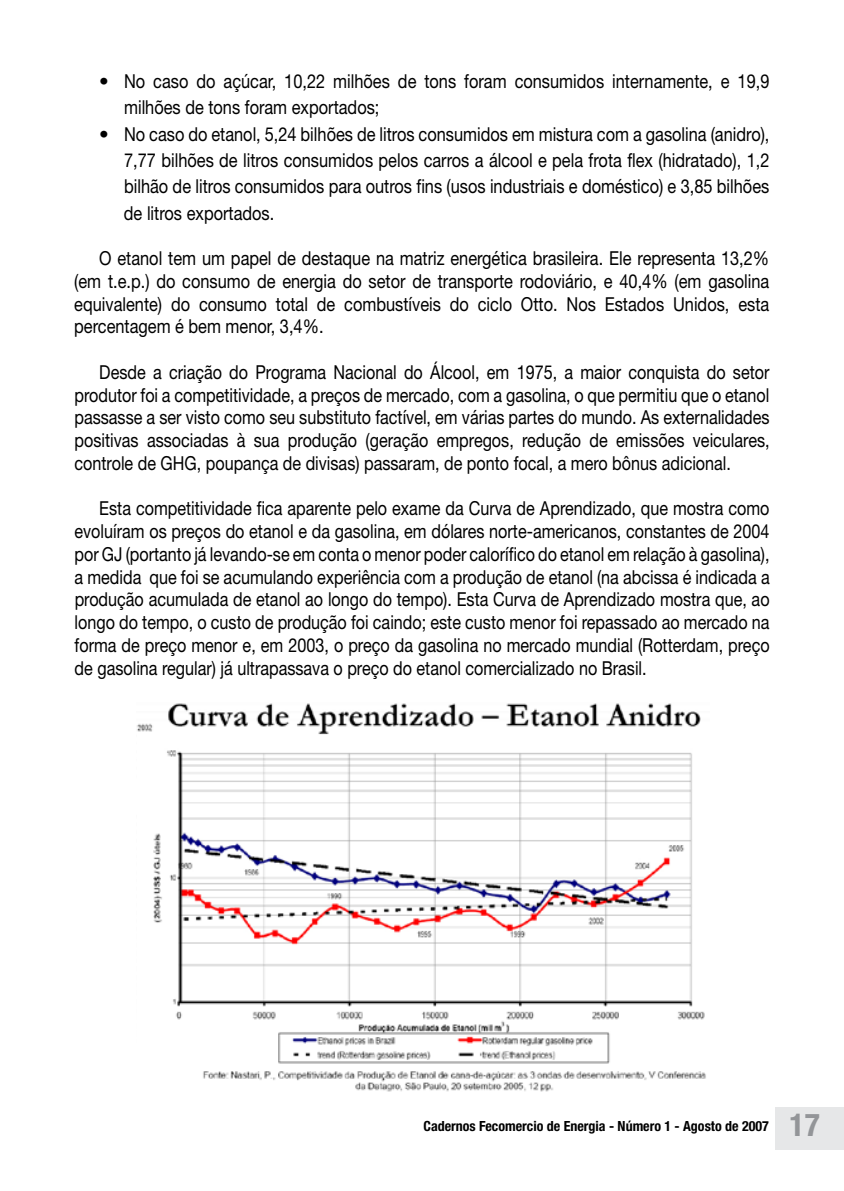
<style>
.page{position:relative;width:844px;height:1191px;background:#fff}
.page>*{position:absolute;margin:0;border:0;box-sizing:border-box;transform-origin:0 0}
.t1{font:700 condensed 31.5px "Helvetica Neue LT Std";color:#939598}
.t2{font:19.25px/22.8px "Helvetica Neue LT Std";color:#000;text-align:justify;scale:.84 1}
.t3{font:19.25px/26.2px "Helvetica Neue LT Std";color:#000;scale:.85 1}
.t4{font:19.25px "Helvetica Neue LT Std";color:#000}
.t5{font:700 condensed 14px "Helvetica Neue LT Std";color:#000}
</style>
<div class="page">
<div style="left:775px;top:1107px;width:68px;height:42px;background:#e6e7e8"></div>
<img style="left:137px;top:703px;width:569px;height:388px">
<p class="t3" style="left:124px;top:68px;width:760px">No caso do açúcar, 10,22 milhões de tons foram consumidos internamente, e 19,9 milhões de tons foram exportados;<br>No caso do etanol, 5,24 bilhões de litros consumidos em mistura com a gasolina (anidro), 7,77 bilhões de litros consumidos pelos carros a álcool e pela frota flex (hidratado), 1,2 bilhão de litros consumidos para outros fins (usos industriais e doméstico) e 3,85 bilhões de litros exportados.</p>
<p class="t3" style="left:74px;top:246px;width:819px;line-height:22.8px;text-align:justify;text-indent:25px">O etanol tem um papel de destaque na matriz energética brasileira. Ele representa 13,2% (em t.e.p.) do consumo de energia do setor de transporte rodoviário, e 40,4% (em gasolina equivalente) do consumo total de combustíveis do ciclo Otto. Nos Estados U nidos, esta percentagem é bem menor, 3,4%.</p>
<p class="t2" style="left:74px;top:360px;width:828px;text-indent:25px">Desde a criação do Programa Nacional do Álcool, em 1975, a maior conquista do setor produtor foi a competitividade, a preços de mercado, com a gasolina, o que permitiu que o etanol passasse a ser visto como seu substituto factível, em várias partes do mundo. As externalidades positivas associadas à sua produção (geração empregos, redução de emissões veiculares, controle de GHG, poupança de divisas) passaram, de ponto focal, a mero bônus adicional.</p>
<p class="t2" style="left:74px;top:497px;width:828px;text-indent:25px">Esta competitividade fica aparente pelo exame da Curva de Aprendizado, que mostra como evoluíram os preços do etanol e da gasolina, em dólares norte-americanos, constantes de 2004 por GJ (portanto já levando-se em conta o menor poder calorífico do etanol em relação à gasolina), a medida que foi se acumulando experiência com a produção de etanol (na abcissa é indicada a produção acumulada de etanol ao longo do tempo). Esta Curva de Aprendizado mostra que, ao longo do tempo, o custo de produção foi caindo; este custo menor foi repassado ao mercado na forma de preço menor e, em 2003, o preço da gasolina no mercado mundial (Rotterdam, preço de gasolina regular) já ultrapassava o preço do etanol comercializado no Brasil.</p>
<p class="t4" style="left:99px;top:70px;width:11px">•</p>
<p class="t4" style="left:99px;top:122px;width:11px">•</p>
<p class="t5" style="left:423px;top:1117px;width:347px">Cadernos Fecomercio de Energia - Número 1 - Agosto de 2007</p>
<h1 class="t1" style="left:789px;top:1105px;width:32px">17</h1>
</div>
